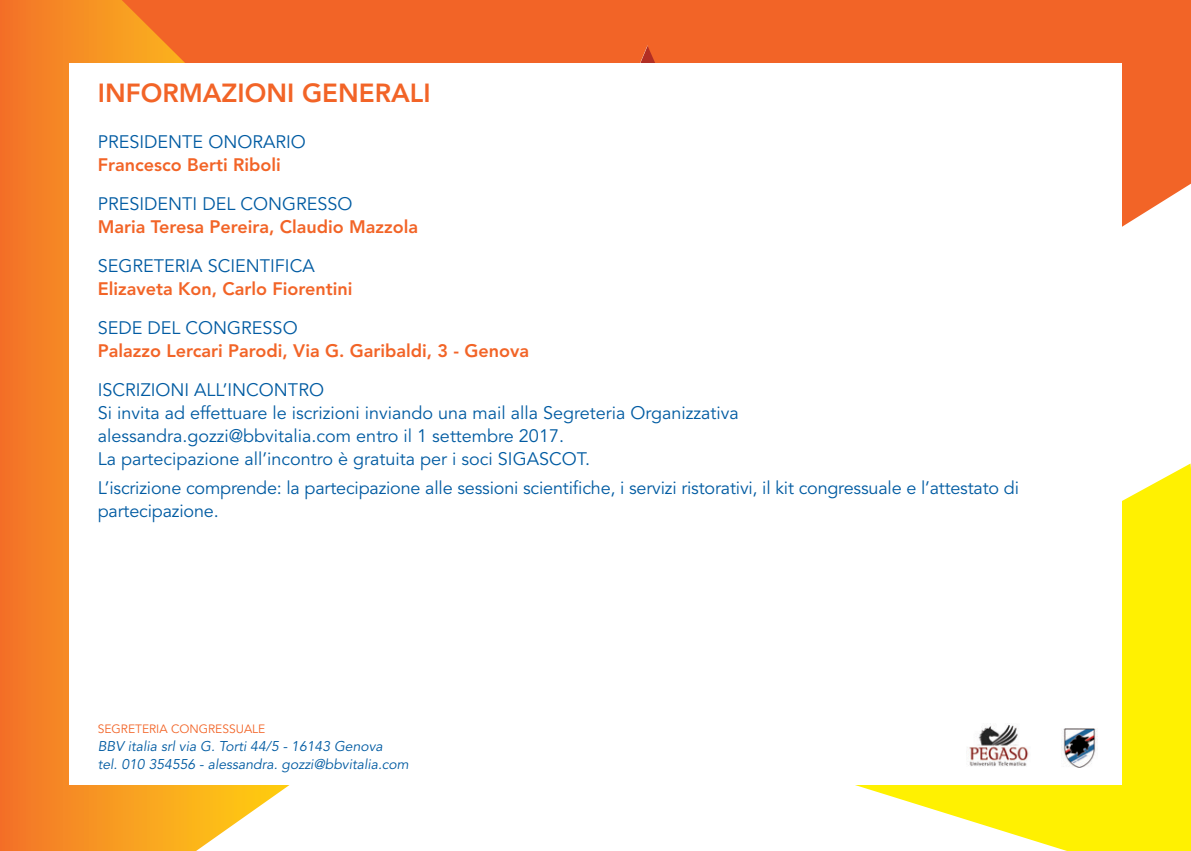
<style>
.page{position:relative;width:1191px;height:851px;background:#fff}
.page>*{position:absolute;margin:0;border:0;box-sizing:border-box;transform-origin:0 0}
.t1{font:800 26px "Avenir LT Std";color:#f26427}
.t2{font:18px/23px "Avenir LT Std";color:#015ba2}
.t3{font:800 18px "Avenir LT Std";color:#f26427}
.t4{font:italic 14px/18px "Avenir LT Std";color:#015ba2}
.t5{font:12px "Avenir LT Std";color:#f26427}
</style>
<div class="page">
<svg style="left:855px;top:528px;width:336px;height:322px;fill:#fff101"></svg>
<svg style="left:0;top:0;width:290px;height:850px;background:#f58a2d"></svg>
<svg style="left:1122px;top:463px;width:69px;height:65px"></svg>
<div style="left:122px;top:0;width:505px;height:63px;background:#f26427"></div>
<div style="left:627px;top:0;width:564px;height:227px;background:#f26427"></div>
<div style="left:69px;top:63px;width:1053px;height:721px;background:#fff"></div>
<img style="left:1061px;top:728px;width:36px;height:39px">
<img style="left:966px;top:723px;width:63px;height:43px">
<h1 class="t1" style="left:98px;top:77px;width:334px">INFORMAZIONI GENERALI</h1>
<p class="t2" style="left:98px;top:131px;width:209px">PRESIDENTE ONORARIO</p>
<p class="t3" style="left:98px;top:154px;width:185px">Francesco Berti Riboli</p>
<p class="t2" style="left:98px;top:193px;width:256px">PRESIDENTI DEL CONGRESSO</p>
<p class="t3" style="left:98px;top:216px;width:322px">Maria Teresa Pereira, Claudio Mazzola</p>
<p class="t2" style="left:98px;top:255px;width:218px">SEGRETERIA SCIENTIFICA</p>
<p class="t3" style="left:98px;top:278px;width:256px">Elizaveta Kon, Carlo Fiorentini</p>
<p class="t2" style="left:98px;top:317px;width:201px">SEDE DEL CONGRESSO</p>
<p class="t3" style="left:98px;top:340px;width:433px">Palazzo Lercari Parodi, Via G. Garibaldi, 3 - Genova</p>
<p class="t2" style="left:98px;top:379px;width:642px">ISCRIZIONI ALL’INCONTRO<br>Si invita ad effettuare le iscrizioni inviando una mail alla Segreteria Organizzativa alessandra.gozzi@bbvitalia.com entro il 1 settembre 2017.<br>La partecipazione all’incontro è gratuita per i soci SIGASCOT.</p>
<p class="t2" style="left:98px;top:476px;width:922px">L’iscrizione comprende: la partecipazione alle sessioni scientifiche, i servizi ristorativi, il kit congressuale e l’attestato di partecipazione.</p>
<p class="t5" style="left:98px;top:721px;width:169px">SEGRETERIA CONGRESSUALE</p>
<p class="t4" style="left:98px;top:737px;width:312px">BBV italia srl via G. Torti 44/5 - 16143 Genova<br>tel. 010 354556 - alessandra. gozzi@bbvitalia.com</p>
</div>
